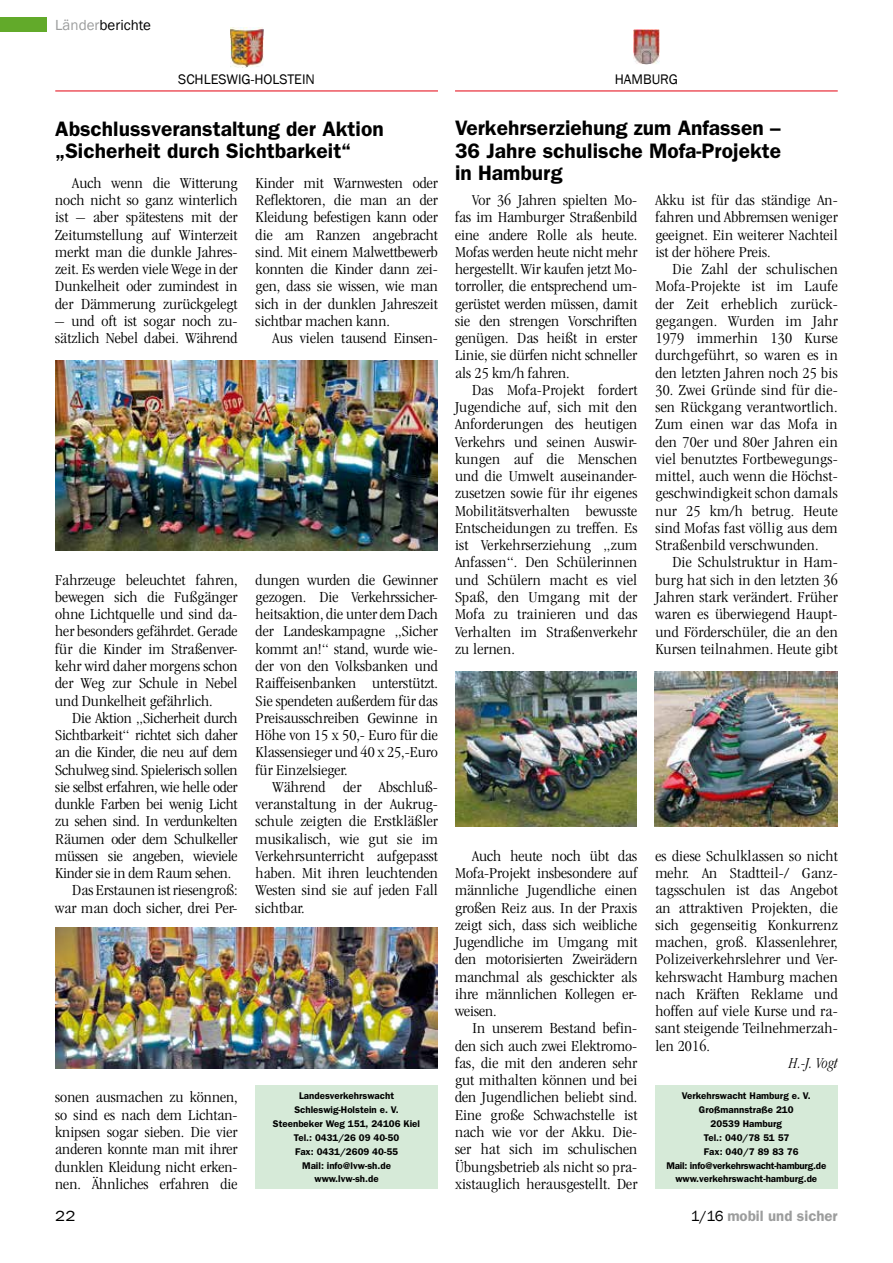
<style>
.page{position:relative;width:893px;height:1263px;background:#fff}
.page>*{position:absolute;margin:0;border:0;box-sizing:border-box;transform-origin:0 0}
.t1{font:600 21px/22.5px "Franklin Gothic";color:#000}
.t2{font:300 condensed 15.75px/17.2px "Garamond";color:#000;text-align:justify;scale:1.15 1}
.t3{font:italic 300 condensed 15.75px "Garamond";color:#000}
.t4{font:600 15px "Franklin Gothic";color:#9c9d9d}
.t5{font:15px "Franklin Gothic";color:#000}
.t6{font:15px "Franklin Gothic";color:#000;scale:1.15 1}
.t7{font:14.25px "Franklin Gothic";color:#000}
.t8{font:600 9.75px/13.8px "Franklin Gothic";color:#000;text-align:center}
.t9{font:600 9.75px "Franklin Gothic";letter-spacing:-.02em;color:#000}
.s1{color:#9c9d9d}
.s2{font-weight:400;color:#000}
</style>
<div class="page">
<div style="left:0;top:17px;width:47px;height:15px;background:#62aa2a"></div>
<hr style="left:55px;top:91px;width:383px;height:1px;background:#e3000f">
<img style="left:230px;top:28px;width:33px;height:40px">
<div style="left:255px;top:1085px;width:183px;height:104px;background:#d6ead8"></div>
<hr style="left:455px;top:91px;width:383px;height:1px;background:#e3000f">
<img style="left:634px;top:30px;width:25px;height:34px">
<div style="left:655px;top:1085px;width:183px;height:104px;background:#d6ead8"></div>
<img style="left:55px;top:361px;width:383px;height:189px">
<img style="left:55px;top:928px;width:383px;height:140px">
<img style="left:455px;top:672px;width:182px;height:154px">
<img style="left:655px;top:672px;width:182px;height:154px">
<p class="t5" style="left:55px;top:16px;width:97px"><span class="s1">Länder</span>berichte</p>
<p class="t7" style="left:178px;top:71px;width:138px">SCHLESWIG-HOLSTEIN</p>
<h1 class="t1" style="left:55px;top:117px;width:330px">Abschlussveranstaltung der Aktion „Sicherheit durch Sichtbarkeit“</h1>
<p class="t2" style="left:55px;top:174px;width:160px;text-indent:17px">Auch wenn die Witterung noch nicht so ganz winterlich ist – aber spätestens mit der Zeitumstellung auf Winterzeit merkt man die dunkle Jahres&shy;zeit. Es werden viele Wege in der Dunkelheit oder zumindest in der Dämmerung zurückgelegt</p>
<p class="t2" style="left:55px;top:312px;width:160px">– und oft ist sogar noch zu&shy;sätzlich Nebel dabei. Während</p>
<p class="t2" style="left:256px;top:174px;width:160px">Kinder mit Warnwesten oder Reflektoren, die man an der Kleidung befestigen kann oder die am Ranzen angebracht sind. Mit einem Malwettbewerb konnten die Kinder dann zei&shy;gen, dass sie wissen, wie man sich in der dunklen Jahreszeit sichtbar machen kann.</p>
<p class="t2" style="left:273px;top:330px;width:145px">Aus vielen tausend Einsen-</p>
<p class="t2" style="left:55px;top:571px;width:160px">Fahrzeuge beleuchtet fahren, bewegen sich die Fußgänger ohne Lichtquelle und sind da&shy;her besonders gefährdet. Gerade für die Kinder im Straßenver&shy;kehr wird daher morgens schon der Weg zur Schule in Nebel und Dunkelheit gefährlich.</p>
<p class="t2" style="left:72px;top:709px;width:145px">Die Aktion „Sicherheit durch</p>
<p class="t2" style="left:55px;top:726px;width:160px">Sichtbarkeit“ richtet sich daher</p>
<p class="t2" style="left:55px;top:744px;width:160px">an die Kinder, die neu auf dem</p>
<p class="t2" style="left:55px;top:761px;width:160px">Schulweg sind. Spielerisch sollen</p>
<p class="t2" style="left:55px;top:778px;width:160px">sie selbst erfahren, wie helle oder</p>
<p class="t2" style="left:55px;top:795px;width:160px">dunkle Farben bei wenig Licht</p>
<p class="t2" style="left:55px;top:813px;width:160px">zu sehen sind. In verdunkelten</p>
<p class="t2" style="left:55px;top:830px;width:160px">Räumen oder dem Schulkeller</p>
<p class="t2" style="left:55px;top:847px;width:160px">müssen sie angeben, wieviele</p>
<p class="t2" style="left:55px;top:865px;width:154px">Kinder sie in dem Raum sehen.</p>
<p class="t2" style="left:72px;top:882px;width:145px">Das Erstaunen ist riesengroß:</p>
<p class="t2" style="left:55px;top:899px;width:160px">war man doch sicher, drei Per-</p>
<p class="t2" style="left:256px;top:571px;width:160px">dungen wurden die Gewinner gezogen. Die Verkehrssicher&shy;heitsaktion, die unter dem Dach der Landeskampagne „Sicher kommt an!“ stand, wurde wie&shy;der von den Volksbanken und Raiffeisenbanken unterstützt.<br>Sie spendeten außerdem für das Preisausschreiben Gewinne in Höhe von 15 x 50,- Euro für die Klassensieger und 40 x 25,-Euro für Einzelsieger.</p>
<p class="t2" style="left:256px;top:778px;width:160px;text-indent:17px">Während der Abschluß&shy;veranstaltung in der Aukrug&shy;schule zeigten die Erstkläßler musikalisch, wie gut sie im Verkehrsunterricht aufgepasst haben. Mit ihren leuchtenden Westen sind sie auf jeden Fall sichtbar.</p>
<p class="t2" style="left:55px;top:1089px;width:160px">sonen ausmachen zu können, so sind es nach dem Lichtan&shy;knipsen sogar sieben. Die vier anderen konnte man mit ihrer dunklen Kleidung nicht erken&shy;nen. Ähnliches erfahren die</p>
<p class="t8" style="left:273px;top:1089px;width:149px">Landesverkehrswacht<br>Schleswig-Holstein e. V.<br>Steenbeker Weg 151, 24106 Kiel<br>Tel.: 0431/26 09 40-50<br>Fax: 0431/2609 40-55<br>Mail: info@lvw-sh.de www.lvw-sh.de</p>
<p class="t7" style="left:615px;top:71px;width:65px">HAMBURG</p>
<h1 class="t1" style="left:455px;top:116px;width:328px;text-align:justify">Verkehrserziehung zum Anfassen – 36 Jahre schulische Mofa-Projekte in Hamburg</h1>
<p class="t2" style="left:455px;top:191px;width:160px;text-indent:17px">Vor 36 Jahren spielten Mo&shy;fas im Hamburger Straßenbild eine andere Rolle als heute.<br>Mofas werden heute nicht mehr hergestellt. Wir kaufen jetzt Mo&shy;torroller, die entsprechend um&shy;gerüstet werden müssen, damit sie den strengen Vorschriften genügen. Das heißt in erster Linie, sie dürfen nicht schneller als 25 km/h fahren.</p>
<p class="t2" style="left:455px;top:381px;width:160px;text-indent:17px">Das Mofa-Projekt fordert Jugendiche auf, sich mit den Anforderungen des heutigen Verkehrs und seinen Auswir&shy;kungen auf die Menschen und die Umwelt auseinander&shy;zusetzen sowie für ihr eigenes Mobilitätsverhalten bewusste Entscheidungen zu treffen. Es ist Verkehrserziehung „zum Anfassen“. Den Schülerinnen und Schülern macht es viel Spaß, den Umgang mit der Mofa zu trainieren und das Verhalten im Straßenverkehr zu lernen.</p>
<p class="t2" style="left:655px;top:191px;width:160px">Akku ist für das ständige An&shy;fahren und Abbremsen weniger geeignet. Ein weiterer Nachteil ist der höhere Preis.</p>
<p class="t2" style="left:655px;top:260px;width:160px;text-indent:17px">Die Zahl der schulischen Mofa-Projekte ist im Laufe der Zeit erheblich zurück&shy;gegangen. Wurden im Jahr 1979 immerhin 130 Kurse durchgeführt, so waren es in den letzten Jahren noch 25 bis</p>
<p class="t2" style="left:655px;top:381px;width:160px">30. Zwei Gründe sind für die&shy;sen Rückgang verantwortlich.<br>Zum einen war das Mofa in den 70er und 80er Jahren ein viel benutztes Fortbewegungs&shy;mittel, auch wenn die Höchst&shy;geschwindigkeit schon damals nur 25 km/h betrug. Heute sind Mofas fast völlig aus dem Straßenbild verschwunden.</p>
<p class="t2" style="left:655px;top:554px;width:160px;text-indent:17px">Die Schulstruktur in Ham&shy;burg hat sich in den letzten 36<br>Jahren stark verändert. Früher waren es überwiegend Haupt&shy;und Förderschüler, die an den Kursen teilnahmen. Heute gibt</p>
<p class="t2" style="left:455px;top:847px;width:160px;text-indent:17px">Auch heute noch übt das Mofa-Projekt insbesondere auf männliche Jugendliche einen großen Reiz aus. In der Praxis zeigt sich, dass sich weibliche Jugendliche im Umgang mit den motorisierten Zweirädern manchmal als geschickter als ihre männlichen Kollegen er&shy;weisen.</p>
<p class="t2" style="left:455px;top:1020px;width:160px;text-indent:17px">In unserem Bestand befin&shy;den sich auch zwei Elektromo&shy;fas, die mit den anderen sehr gut mithalten können und bei den Jugendlichen beliebt sind.<br>Eine große Schwachstelle ist nach wie vor der Akku. Die&shy;ser hat sich im schulischen Übungsbetrieb als nicht so pra&shy;xistauglich herausgestellt. Der</p>
<p class="t2" style="left:655px;top:847px;width:160px">es diese Schulklassen so nicht mehr. An Stadtteil-/ Ganz&shy;tagsschulen ist das Angebot an attraktiven Projekten, die sich gegenseitig Konkurrenz machen, groß. Klassenlehrer, Polizeiverkehrslehrer und Ver&shy;kehrswacht Hamburg machen nach Kräften Reklame und hoffen auf viele Kurse und ra&shy;sant steigende Teilnehmerzah&shy;len 2016.</p>
<p class="t3" style="left:789px;top:1054px;width:50px">H.-J. Vogt</p>
<p class="t8" style="left:682px;top:1089px;width:130px">Verkehrswacht Hamburg e. V.</p>
<p class="t8" style="left:699px;top:1103px;width:96px">Großmannstraße 210</p>
<p class="t8" style="left:711px;top:1116px;width:73px">20539 Hamburg</p>
<p class="t8" style="left:704px;top:1130px;width:87px">Tel.: 040/78 51 57</p>
<p class="t8" style="left:704px;top:1144px;width:96px">Fax: 040/7 89 83 76</p>
<p class="t9" style="left:666px;top:1159px;width:161px">Mail: info@verkehrswacht-hamburg.de</p>
<p class="t8" style="left:675px;top:1172px;width:143px">www.verkehrswacht-hamburg.de</p>
<p class="t6" style="left:55px;top:1207px;width:19px">22</p>
<p class="t4" style="left:691px;top:1207px;width:148px"><span class="s2">1/16</span> mobil und sicher</p>
</div>
